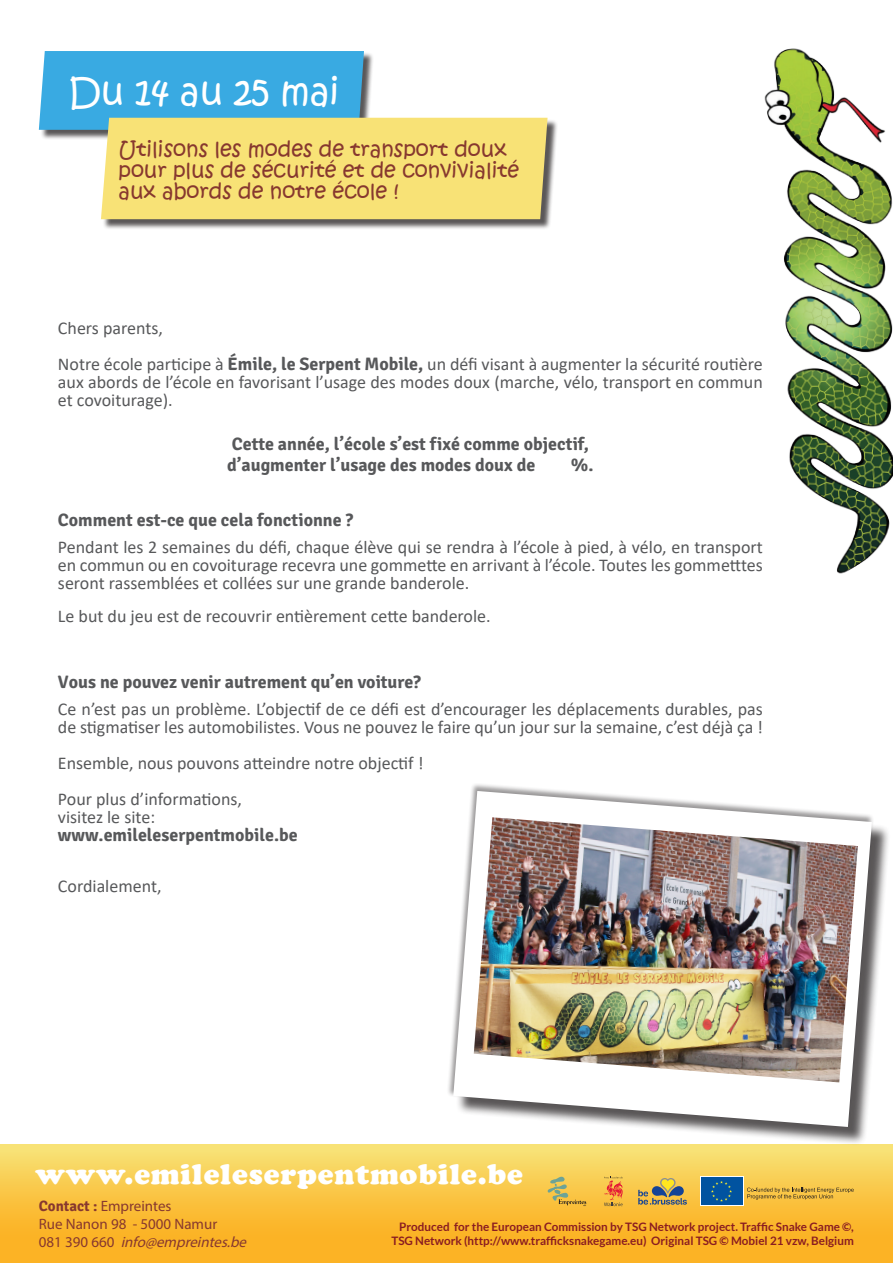
<style>
.page{position:relative;width:893px;height:1263px;background:#fff}
.page>*{position:absolute;margin:0;border:0;box-sizing:border-box;transform-origin:0 0}
.t1{font:36px "Kristen ITC";color:#fff}
.t2{font:900 29.7px "Cooper";letter-spacing:.03em;color:#fff}
.t3{font:21px/21px "Kristen ITC";color:#87382f}
.t4{font:18px/18px "Calibri";color:#57585a;text-align:justify}
.t5{font:700 18px/21.6px "Signika Negative";color:#57585a}
.t6{font:15px/18px "Myriad Pro";color:#87382f}
.t7{font:700 11.7px/14px "Lato";color:#8a1c21;text-align:right}
.s1{font-family:"Signika Negative";font-weight:700}
.s2{font-style:italic}
</style>
<div class="page">
<svg style="left:0;top:1145px;width:893px;height:118px;background:#fac342"></svg>
<img style="left:764px;top:48px;width:129px;height:526px">
<svg style="left:700px;top:1177px;width:43px;height:29px"></svg>
<div style="left:701px;top:1177px;width:41px;height:28px;background:#0153a0"></div>
<svg style="left:711px;top:1181px;width:21px;height:21px"></svg>
<svg style="left:747px;top:1187px;width:107px;height:12px"></svg>
<svg style="left:548px;top:1176px;width:39px;height:30px"></svg>
<svg style="left:604px;top:1176px;width:19px;height:30px"></svg>
<svg style="left:638px;top:1178px;width:49px;height:27px"></svg>
<div style="left:447px;top:783px;width:427px;height:345px;background:#231f20;opacity:.46"></div>
<div style="left:456px;top:794px;width:434px;height:351px;background:#231f20;opacity:.75"></div>
<svg style="left:453px;top:791px;width:419px;height:336px"></svg>
<img style="left:474px;top:817px;width:384px;height:265px">
<div style="left:40px;top:53px;width:334px;height:88px;background:#231f20;opacity:.75"></div>
<div style="left:39px;top:51px;width:325px;height:79px;background:#39aae2"></div>
<div style="left:103px;top:119px;width:455px;height:111px;background:#231f20;opacity:.75"></div>
<div style="left:101px;top:118px;width:447px;height:101px;background:#f8e276"></div>
<p class="t1" style="left:68px;top:68px;width:273px">Du 14 au 25 mai</p>
<p class="t3" style="left:119px;top:139px;width:402px">Utilisons les modes de transport doux pour plus de sécurité et de convivialité</p>
<p class="t3" style="left:119px;top:181px;width:282px">aux abords de notre école !</p>
<p class="t4" style="left:58px;top:319px;width:107px">Chers parents,</p>
<p class="t4" style="left:58px;top:355px;width:706px">Notre école participe à <span class="s1">Émile, le Serpent Mobile,</span> un défi visant à augmenter la sécurité routière aux abords de l’école en favorisant l’usage des modes doux (marche, vélo, transport en commun et covoiturage).</p>
<p class="t5" style="left:227px;top:433px;width:363px">Cette année, l’école s’est fixé comme objectif, d’augmenter l’usage des modes doux de</p>
<p class="t5" style="left:571px;top:455px;width:24px">%.</p>
<p class="t5" style="left:58px;top:509px;width:297px">Comment est-ce que cela fonctionne ?</p>
<p class="t4" style="left:58px;top:537px;width:706px">Pendant les 2 semaines du défi, chaque élève qui se rendra à l’école à pied, à vélo, en transport en commun ou en covoiturage recevra une gommette en arrivant à l’école. Toutes les gommetttes seront rassemblées et collées sur une grande banderole.</p>
<p class="t4" style="left:58px;top:606px;width:434px">Le but du jeu est de recouvrir entièrement cette banderole.</p>
<p class="t5" style="left:58px;top:671px;width:365px">Vous ne pouvez venir autrement qu’en voiture?</p>
<p class="t4" style="left:58px;top:699px;width:706px">Ce n’est pas un problème. L’objectif de ce défi est d’encourager les déplacements durables, pas de stigmatiser les automobilistes. Vous ne pouvez le faire qu’un jour sur la semaine, c’est déjà ça !</p>
<p class="t4" style="left:58px;top:753px;width:367px">Ensemble, nous pouvons atteindre notre objectif !</p>
<p class="t4" style="left:58px;top:789px;width:186px">Pour plus d’informations,</p>
<p class="t4" style="left:58px;top:807px;width:99px">visitez le site:</p>
<p class="t5" style="left:58px;top:824px;width:241px">www.emileleserpentmobile.be</p>
<p class="t4" style="left:58px;top:876px;width:105px">Cordialement,</p>
<p class="t2" style="left:36px;top:1156px;width:489px">www.emileleserpentmobile.be</p>
<p class="t7" style="left:391px;top:1220px;width:464px">Produced for the European Commission by TSG Network project. Traffic Snake Game ©,<br>TSG Network (http://www.trafficksnakegame.eu) Original TSG © Mobiel 21 vzw, Belgium</p>
<p class="t6" style="left:39px;top:1197px;width:213px"><span class="s1">Contact :</span> Empreintes<br>Rue Nanon 98 - 5000 Namur<br>0 8 1 3 9 0 6 6 0 <span class="s2">info@empreintes.be</span></p>
</div>
